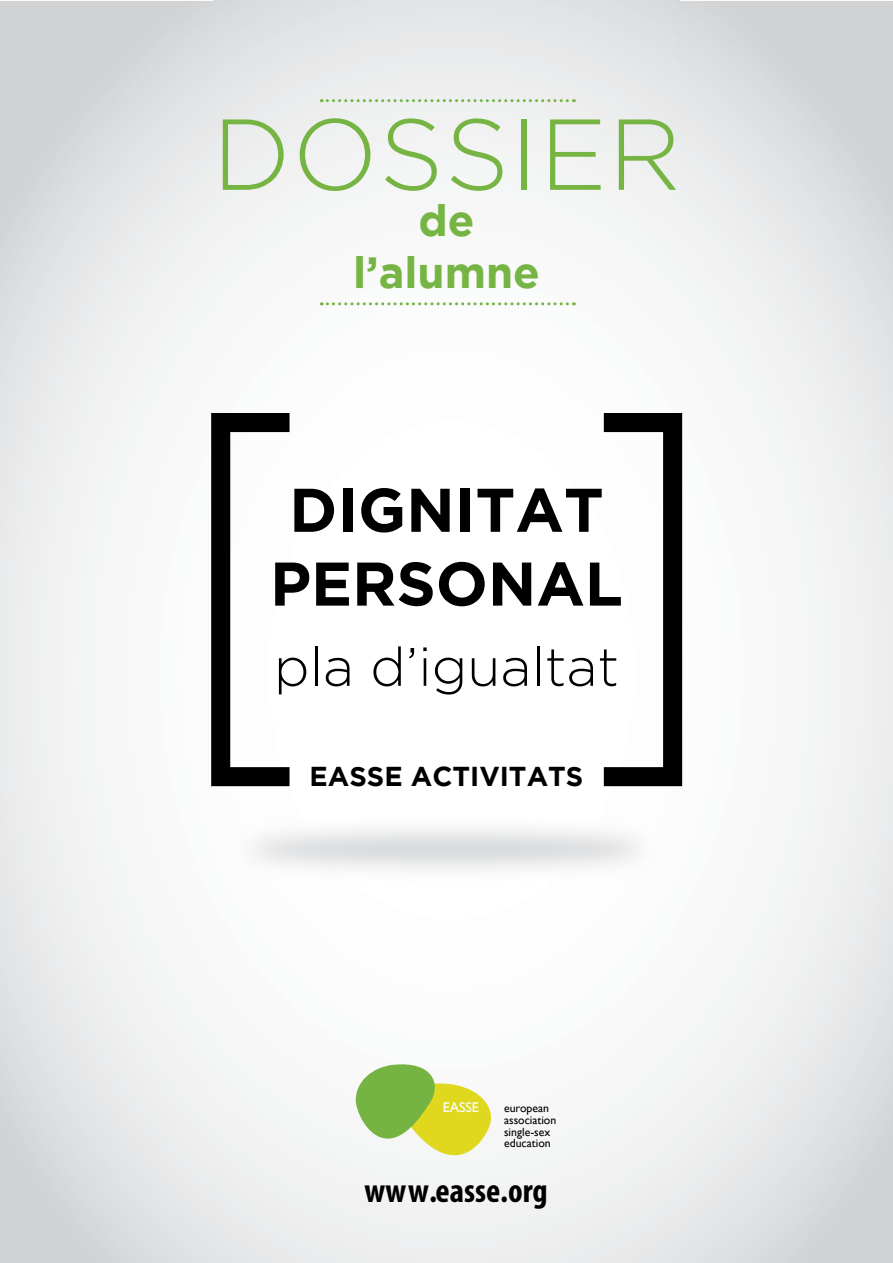
<style>
.page{position:relative;width:893px;height:1263px;background:#fff}
.page>*{position:absolute;margin:0;border:0;box-sizing:border-box;transform-origin:0 0}
.t1{font:300 100.5px "Gotham";letter-spacing:.015em;color:#76b543}
.t2{font:700 61.5px/73.8px "Gotham";color:#000;text-align:center}
.t3{font:300 54px "Gotham";color:#000}
.t4{font:700 43.5px/52.2px "Gotham";color:#76b543;text-align:center}
.t5{font:700 condensed 33.9px "Myriad Pro";color:#000}
.t6{font:700 27.3px "Gotham";color:#000}
.t7{font:14.1px "Gill Sans";color:#fff}
.t8{font:11.85px/11.9px "Gill Sans";color:#000}
</style>
<div class="page">
<img style="left:214px;top:1px;width:465px;height:309px">
<svg style="left:604px;top:413px;width:78px;height:373px"></svg>
<svg style="left:211px;top:413px;width:79px;height:373px"></svg>
<svg style="left:355px;top:1061px;width:137px;height:131px"></svg>
<svg style="left:321px;top:302px;width:246px;height:3px"></svg>
<svg style="left:321px;top:99px;width:246px;height:3px"></svg>
<h1 class="t1" style="left:212px;top:100px;width:470px">DOSSIER</h1>
<h3 class="t4" style="left:353px;top:193px;width:188px">de l’alumne</h3>
<h2 class="t2" style="left:270px;top:472px;width:354px">DIGNITAT<br>PERSONAL</h2>
<h3 class="t3" style="left:274px;top:637px;width:347px">pla d’igualtat</h3>
<h3 class="t6" style="left:310px;top:760px;width:275px">EASSE ACTIVITATS</h3>
<p class="t7" style="left:443px;top:1099px;width:38px">EASSE</p>
<p class="t8" style="left:504px;top:1102px;width:54px">european association single-sex education</p>
<h3 class="t5" style="left:365px;top:1170px;width:184px">www.easse.org</h3>
</div>
